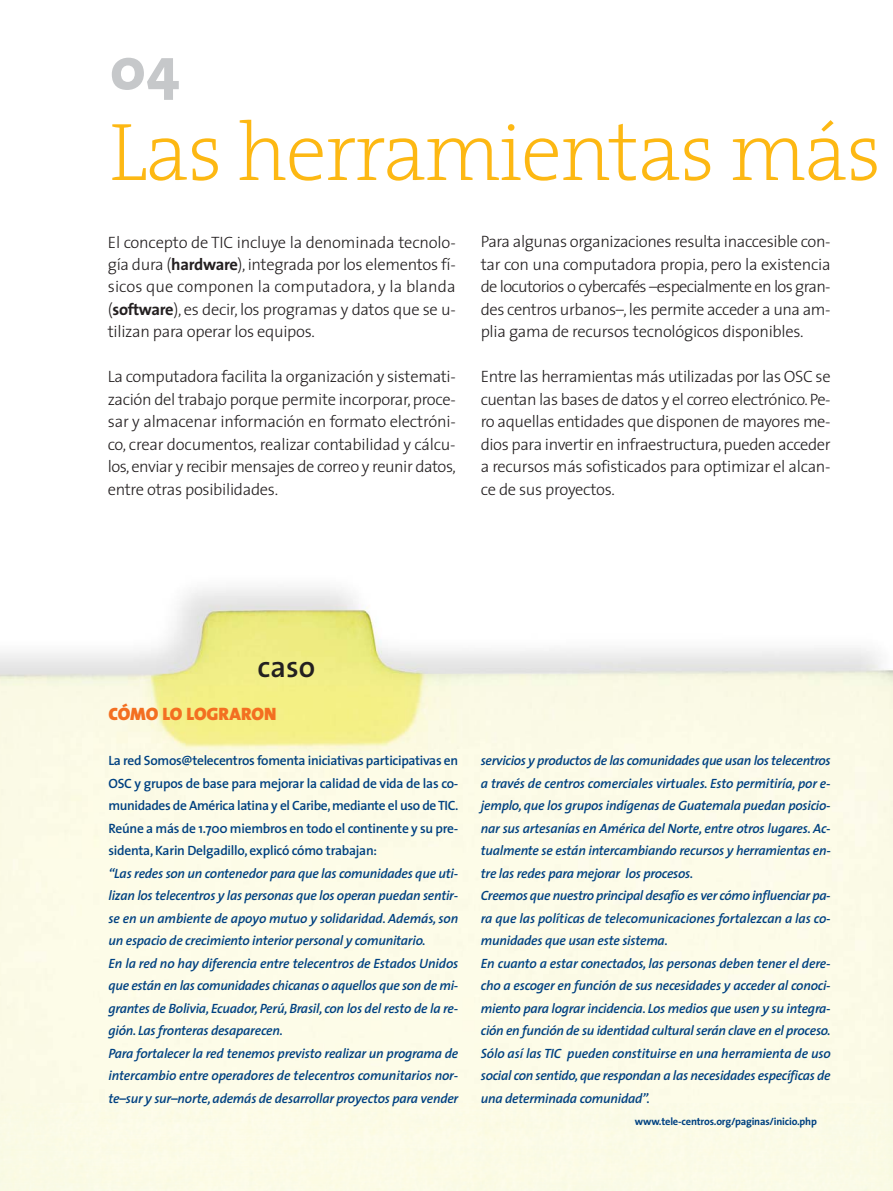
<style>
.page{position:relative;width:893px;height:1191px;background:#fff}
.page>*{position:absolute;margin:0;border:0;box-sizing:border-box;transform-origin:0 0}
.t1{font:200 82.5px "The Serif";letter-spacing:-.02em;color:#fdb813}
.t2{font:800 60px "The Mix";color:#c6c8ca}
.t3{font:600 30px "The Sans";color:#231f20}
.t4{font:900 18px "The Sans";color:#f36f21}
.t5{font:300 16.5px/22.5px "The Sans";letter-spacing:-.02em;color:#231f20;text-align:justify}
.t6{font:italic 600 13.5px/22.5px "The Sans";letter-spacing:-.02em;color:#004181}
.t7{font:600 13.5px/22.5px "The Sans";letter-spacing:-.02em;color:#004181;text-align:justify}
.t8{font:700 10.5px "The Sans";letter-spacing:-.02em;color:#004181}
.s1{font-weight:700}
</style>
<div class="page">
<img style="left:0;top:588px;width:892px;height:516px">
<h2 class="t2" style="left:110px;top:47px;width:71px">04</h2>
<h1 class="t1" style="left:110px;top:122px;width:773px">Las herramientas más</h1>
<p class="t5" style="left:108px;top:232px;width:349px">El concepto de TIC incluye la denominada tecnolo&shy;gía dura (<span class="s1">hardware</span>), integrada por los elementos fí&shy;sicos que componen la computadora, y la blanda (<span class="s1">software</span>), es decir, los programas y datos que se u&shy;tilizan para operar los equipos.</p>
<p class="t5" style="left:108px;top:367px;width:349px">La computadora facilita la organización y sistemati&shy;zación del trabajo porque permite incorporar, proce&shy;sar y almacenar información en formato electróni&shy;co, crear documentos, realizar contabilidad y cálcu&shy;los, enviar y recibir mensajes de correo y reunir datos, entre otras posibilidades.</p>
<p class="t5" style="left:480px;top:232px;width:351px">Para algunas organizaciones resulta inaccesible con&shy;tar con una computadora propia, pero la existencia de locutorios o cybercafés –especialmente en los gran&shy;des centros urbanos–, les permite acceder a una am&shy;plia gama de recursos tecnológicos disponibles.</p>
<p class="t5" style="left:480px;top:367px;width:351px">Entre las herramientas más utilizadas por las OSC se cuentan las bases de datos y el correo electrónico. Pe&shy;ro aquellas entidades que disponen de mayores me&shy;dios para invertir en infraestructura, pueden acceder a recursos más sofisticados para optimizar el alcan&shy;ce de sus proyectos.</p>
<h3 class="t3" style="left:258px;top:655px;width:59px">caso</h3>
<h3 class="t4" style="left:108px;top:707px;width:169px">CÓMO LO LOGRARON</h3>
<p class="t7" style="left:108px;top:751px;width:351px">La red Somos@telecentros fomenta iniciativas participativas en OSC y grupos de base para mejorar la calidad de vida de las co&shy;munidades de América latina y el Caribe, mediante el uso de TIC.<br>Reúne a más de 1.700 miembros en todo el continente y su pre&shy;sidenta, Karin Delgadillo, explicó cómo trabajan:</p>
<p class="t6" style="left:108px;top:863px;width:351px">“Las redes son un contenedor para que las comunidades que uti&shy;lizan los telecentros y las personas que los operan puedan sentir&shy;se en un ambiente de apoyo mutuo y solidaridad. Además, son un espacio de crecimiento interior personal y comunitario.<br>En la red no hay diferencia entre telecentros de Estados Unidos que están en las comunidades chicanas o aquellos que son de mi&shy;grantes de Bolivia, Ecuador, Perú, Brasil, con los del resto de la re&shy;gión. Las fronteras desaparecen.<br>Para fortalecer la red tenemos previsto realizar un programa de intercambio entre operadores de telecentros comunitarios nor&shy;te–sur y sur–norte, además de desarrollar proyectos para vender</p>
<p class="t6" style="left:481px;top:751px;width:351px">servicios y productos de las comunidades que usan los telecentros a través de centros comerciales virtuales. Esto permitiría, por e&shy;jemplo, que los grupos indígenas de Guatemala puedan posicio&shy;nar sus artesanías en América del Norte, entre otros lugares. Ac&shy;tualmente se están intercambiando recursos y herramientas en&shy;tre las redes para mejorar los procesos.<br>Creemos que nuestro principal desafío es ver cómo influenciar pa&shy;ra que las políticas de telecomunicaciones fortalezcan a las co&shy;munidades que usan este sistema.<br>En cuanto a estar conectados, las personas deben tener el dere&shy;cho a escoger en función de sus necesidades y acceder al conoci&shy;miento para lograr incidencia. Los medios que usen y su integra&shy;ción en función de su identidad cultural serán clave en el proceso.<br>Sólo así las TIC pueden constituirse en una herramienta de uso social con sentido, que respondan a las necesidades específicas de una determinada comunidad”.</p>
<p class="t8" style="left:634px;top:1118px;width:184px">www.tele-centros.org/paginas/inicio.php</p>
</div>
